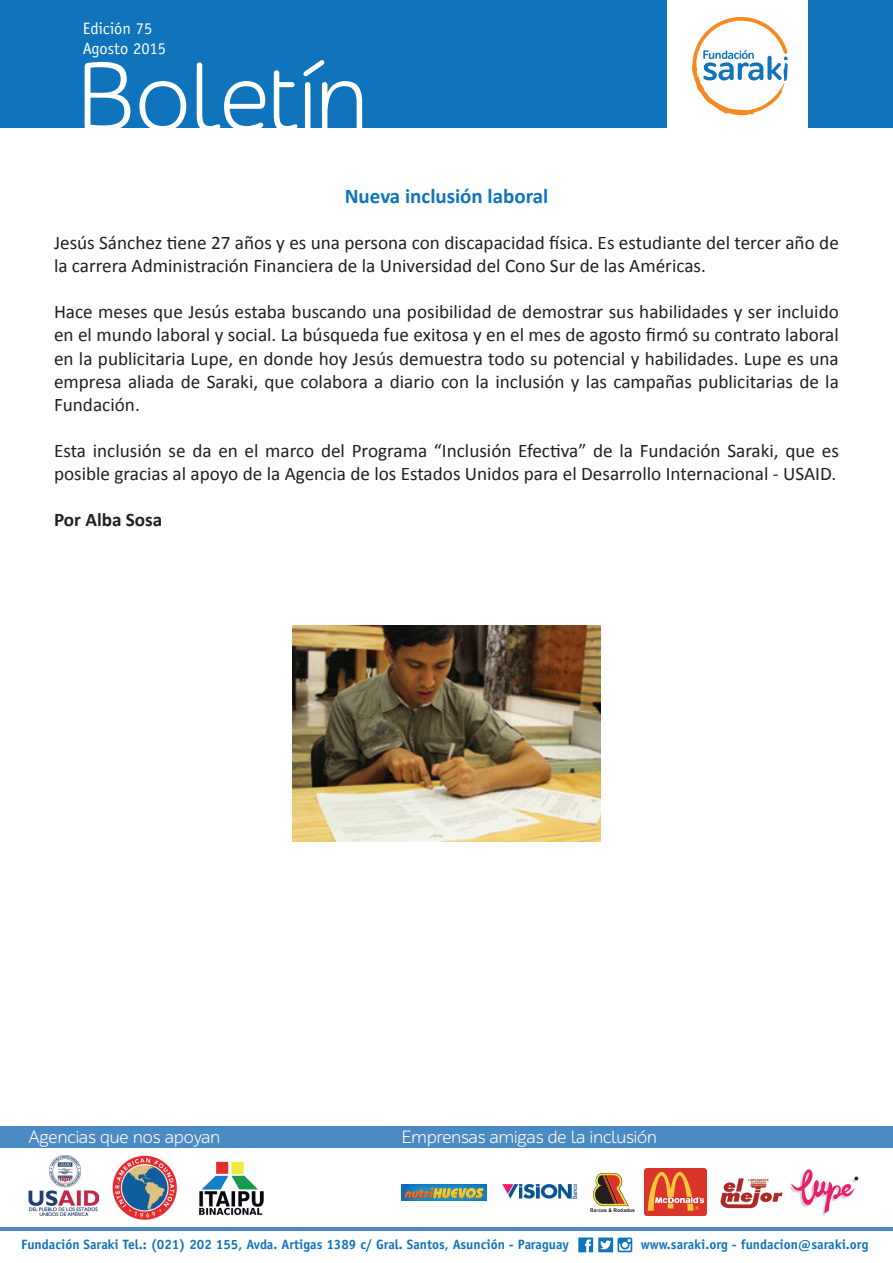
<style>
.page{position:relative;width:893px;height:1263px;background:#fff}
.page>*{position:absolute;margin:0;border:0;box-sizing:border-box;transform-origin:0 0}
.t1{font:98.25px "ALS Schlangesans";color:#fff}
.t2{font:700 21px "Calibri";color:#1074bc}
.t3{font:19.2px/23.1px "Calibri";color:#231f20}
.t4{font:700 19.2px "Calibri";color:#231f20}
.t5{font:18px "ALS Schlangesans";color:#fff}
.t6{font:16.5px/19.8px "Officina Sans Std";color:#fff}
.t7{font:700 13.5px "Officina Sans Std";color:#1074bc}
.t8{font:700 5.1px "Arial";color:#231f20}
</style>
<div class="page">
<div style="left:0;top:0;width:666px;height:128px;background:#1074bc"></div>
<div style="left:808px;top:0;width:85px;height:128px;background:#1074bc"></div>
<svg style="left:691px;top:17px;width:97px;height:99px"></svg>
<div style="left:0;top:1126px;width:893px;height:22px;background:#4b8bc4"></div>
<svg style="left:578px;top:1237px;width:54px;height:15px"></svg>
<img style="left:28px;top:1156px;width:71px;height:60px">
<img style="left:112px;top:1155px;width:65px;height:65px">
<img style="left:199px;top:1161px;width:65px;height:55px">
<hr style="left:1px;top:1228px;width:892px;height:3px;background:#4b8bc4">
<img style="left:720px;top:1178px;width:63px;height:31px">
<img style="left:481px;top:1184px;width:97px;height:17px">
<svg style="left:590px;top:1173px;width:39px;height:39px"></svg>
<img style="left:402px;top:1184px;width:84px;height:16px">
<img style="left:645px;top:1169px;width:62px;height:47px">
<img style="left:789px;top:1169px;width:70px;height:46px">
<img style="left:292px;top:626px;width:308px;height:215px">
<p class="t6" style="left:83px;top:19px;width:85px">Edición 75<br>Agosto 2015</p>
<h1 class="t1" style="left:77px;top:42px;width:293px">Boletín</h1>
<p class="t2" style="left:345px;top:181px;width:205px">Nueva inclusión laboral</p>
<p class="t3" style="left:54px;top:231px;width:786px">Jesús Sánchez tiene 27 años y es una persona con discapacidad física. Es estudiante del tercer año de la carrera Administración Financiera de la Universidad del Cono Sur de las Américas.</p>
<p class="t3" style="left:54px;top:300px;width:786px;text-align:justify">Hace meses que Jesús estaba buscando una posibilidad de demostrar sus habilidades y ser incluido en el mundo laboral y social. La búsqueda fue exitosa y en el mes de agosto firmó su contrato laboral en la publicitaria Lupe, en donde hoy Jesús demuestra todo su potencial y habilidades. Lupe es una empresa aliada de Saraki, que colabora a diario con la inclusión y las campañas publicitarias de la Fundación.</p>
<p class="t3" style="left:54px;top:438px;width:786px">Esta inclusión se da en el marco del Programa “Inclusión Efectiva” de la Fundación Saraki, que es posible gracias al apoyo de la Agencia de los Estados Unidos para el Desarrollo Internacional - USAID.</p>
<p class="t4" style="left:54px;top:506px;width:110px">Por Alba Sosa</p>
<p class="t5" style="left:29px;top:1127px;width:193px">Agencias que nos apoyan</p>
<p class="t5" style="left:402px;top:1127px;width:257px">Emprensas amigas de la inclusión</p>
<p class="t8" style="left:590px;top:1206px;width:47px">Barcos &amp; Rodados</p>
<p class="t7" style="left:21px;top:1236px;width:549px">Fundación Saraki Tel.: (021) 202 155, Avda. Artigas 1389 c/ Gral. Santos, Asunción - Paraguay</p>
<p class="t7" style="left:641px;top:1236px;width:229px">www.saraki.org - fundacion@saraki.org</p>
</div>
